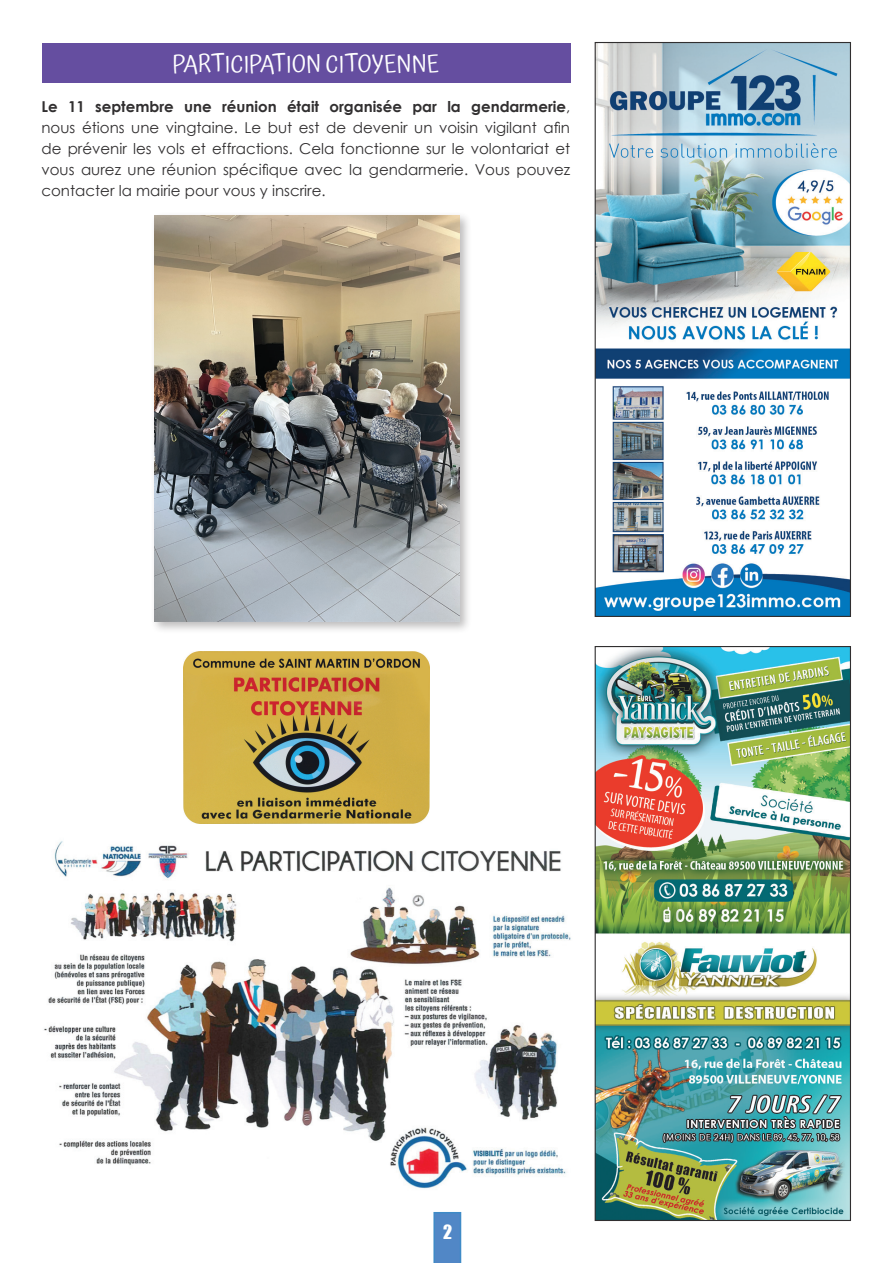
<style>
.page{position:relative;width:893px;height:1263px;background:#fff}
.page>*{position:absolute;margin:0;border:0;box-sizing:border-box;transform-origin:0 0}
.t1{font:24px "Atma";color:#fff}
.t2{font:18px "Impact";color:#fff}
.t3{font:15px/21px "Century Gothic";color:#312f30;text-align:justify}
.s1{font-weight:700}
</style>
<div class="page">
<img style="left:597px;top:44px;width:252px;height:571px">
<div style="left:595px;top:42px;width:256px;height:575px;border:1px solid #312f30"></div>
<img style="left:597px;top:648px;width:252px;height:571px">
<div style="left:595px;top:646px;width:256px;height:575px;border:1px solid #312f30"></div>
<div style="left:43px;top:43px;width:528px;height:39px;background:#654ea0"></div>
<svg style="left:433px;top:1212px;width:28px;height:51px"></svg>
<img style="left:44px;top:841px;width:527px;height:348px">
<img style="left:184px;top:652px;width:246px;height:172px">
<div style="left:150px;top:211px;width:322px;height:423px;background:#231f20;opacity:.3"></div>
<img style="left:154px;top:215px;width:305px;height:407px">
<h1 class="t1" style="left:172px;top:48px;width:268px">PARTICIPATION CITOYENNE</h1>
<p class="t3" style="left:41px;top:96px;width:530px"><span class="s1">Le 11 septembre une réunion était organisée par la gendarmerie</span>, nous étions une vingtaine. Le but est de devenir un voisin vigilant afin de prévenir les vols et effractions. Cela fonctionne sur le volontariat et vous aurez une réunion spécifique avec la gendarmerie. Vous pouvez contacter la mairie pour vous y inscrire.</p>
<p class="t2" style="left:443px;top:1218px;width:11px">2</p>
</div>
